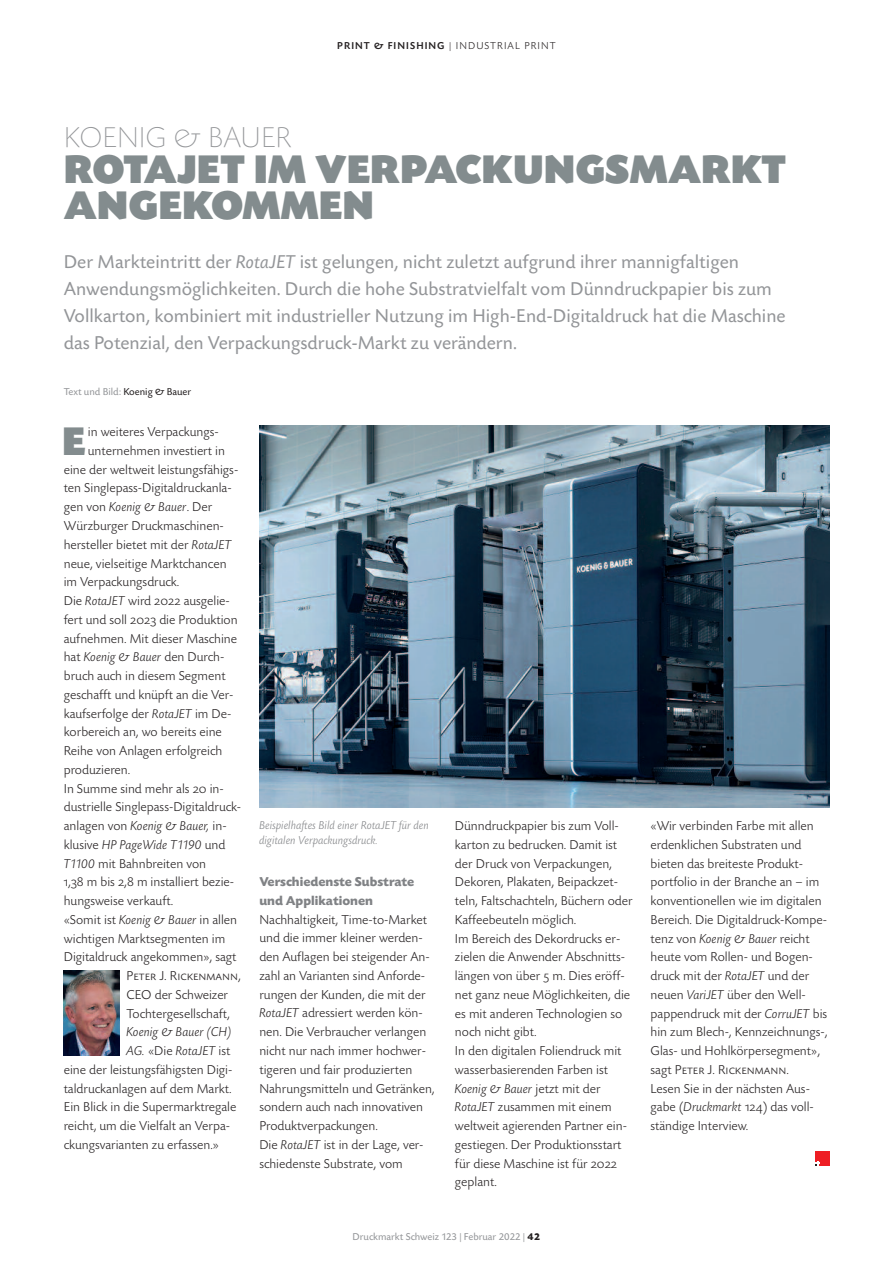
<style>
.page{position:relative;width:893px;height:1263px;background:#fff}
.page>*{position:absolute;margin:0;border:0;box-sizing:border-box;transform-origin:0 0}
.t1{font:42px/36px "Today SB Ultra";color:#838c8e}
.t2{font:300 expanded 30px "Today SB";color:#939598}
.t3{font:19.5px/27px "Today SB";color:#939598}
.t4{font:300 13.5px/18.8px "Today SB";color:#231f20}
.t5{font:italic 300 13.5px "Today SB";color:#231f20}
.t6{font:13.5px "Today SB Caps Lig";color:#231f20}
.t7{font:700 13.5px/18.8px "Today SB";color:#808285}
.t8{font:italic 300 13.5px "Today SB";letter-spacing:-.02em;color:#231f20}
.t9{font:italic 300 12px/15px "Today SB";color:#808285}
.t10{font:10.5px "Today SB";color:#939598}
.t11{font:300 10.5px "Today SB";letter-spacing:.1em;color:#231f20}
.s1{font-weight:500}
.s2{font-style:italic}
.s3{color:#231f20}
.s4{font-style:normal}
.s5{font-family:"Today SB Caps Lig";font-weight:400}
.s6{font-family:"Today SB";font-weight:300}
.s7{font-weight:700;color:#231f20}
</style>
<div class="page">
<img style="left:259px;top:425px;width:570px;height:383px">
<img style="left:64px;top:970px;width:55px;height:85px">
<div style="left:815px;top:1151px;width:14px;height:15px;background:#ee1e24"></div>
<svg style="left:815px;top:1161px;width:5px;height:5px"></svg>
<p class="t11" style="left:337px;top:40px;width:220px"><span class="s1">PRINT &amp; FINISHING</span> | INDUSTRIAL PRINT</p>
<h2 class="t2" style="left:64px;top:119px;width:229px">KOENIG &amp; BAUER</h2>
<h1 class="t1" style="left:64px;top:151px;width:724px">ROTAJET IM VERPACKUNGSMARKT<br>ANGEKOMMEN</h1>
<p class="t3" style="left:64px;top:248px;width:723px">Der Markteintritt der <span class="s2">RotaJET</span> ist gelungen, nicht zuletzt aufgrund ihrer mannigfaltigen Anwendungsmöglichkeiten. Durch die hohe Substratvielfalt vom Dünndruckpapier bis zum Vollkarton, kombiniert mit industrieller Nutzung im High-End-Digitaldruck hat die Maschine das Potenzial, den Verpackungsdruck-Markt zu verändern.</p>
<p class="t10" style="left:64px;top:386px;width:129px">Text und Bild: <span class="s3">Koenig &amp; Bauer</span></p>
<p class="t4" style="left:88px;top:422px;width:132px">in weiteres Verpackungs-</p>
<p class="t4" style="left:88px;top:441px;width:139px">unternehmen investiert in</p>
<p class="t4" style="left:64px;top:460px;width:176px">eine der weltweit leistungsfähigs-</p>
<p class="t4" style="left:64px;top:478px;width:169px">ten Singlepass-Digitaldruckanla-</p>
<p class="t5" style="left:64px;top:499px;width:150px"><span class="s4">gen von</span> Koenig &amp; Bauer<span class="s4">. Der</span></p>
<p class="t4" style="left:64px;top:516px;width:162px">Würzburger Druckmaschinen-</p>
<p class="t4" style="left:64px;top:535px;width:169px">hersteller bietet mit der <span class="s2">RotaJET</span></p>
<p class="t4" style="left:64px;top:553px;width:164px">neue, vielseitige Marktchancen</p>
<p class="t4" style="left:64px;top:572px;width:117px">im Verpackungsdruck.</p>
<p class="t4" style="left:64px;top:591px;width:168px">Die <span class="s2">RotaJET</span> wird <span class="s5">2022</span> ausgelie-</p>
<p class="t4" style="left:64px;top:610px;width:175px">fert und soll <span class="s5">2023</span> die Produktion</p>
<p class="t4" style="left:64px;top:628px;width:175px">aufnehmen. Mit dieser Maschine</p>
<p class="t4" style="left:64px;top:647px;width:162px">hat <span class="s2">Koenig &amp; Bauer</span> den Durch-</p>
<p class="t4" style="left:64px;top:666px;width:163px">bruch auch in diesem Segment</p>
<p class="t4" style="left:64px;top:685px;width:171px">geschafft und knüpft an die Ver-</p>
<p class="t4" style="left:64px;top:703px;width:169px">kaufserfolge der <span class="s2">RotaJET</span> im De-</p>
<p class="t4" style="left:64px;top:722px;width:160px">korbereich an, wo bereits eine</p>
<p class="t4" style="left:64px;top:741px;width:160px">Reihe von Anlagen erfolgreich</p>
<p class="t4" style="left:64px;top:760px;width:68px">produzieren.</p>
<p class="t4" style="left:64px;top:778px;width:162px">In Summe sind mehr als <span class="s5">20</span> in-</p>
<p class="t4" style="left:64px;top:797px;width:179px">dustrielle Singlepass-Digitaldruck-</p>
<p class="t4" style="left:64px;top:816px;width:164px">anlagen von <span class="s2">Koenig &amp; Bauer,</span> in-</p>
<p class="t5" style="left:64px;top:836px;width:163px"><span class="s4">klusive</span> HP PageWide T1190 <span class="s4">und</span></p>
<p class="t4" style="left:64px;top:853px;width:144px"><span class="s2">T1100</span> mit Bahnbreiten von</p>
<p class="t4" style="left:64px;top:872px;width:172px"><span class="s5">1,38</span> m bis <span class="s5">2,8</span> m installiert bezie-</p>
<p class="t4" style="left:64px;top:891px;width:111px">hungsweise verkauft.</p>
<p class="t4" style="left:64px;top:910px;width:175px">«Somit ist <span class="s2">Koenig &amp; Bauer</span> in allen</p>
<p class="t4" style="left:64px;top:928px;width:163px">wichtigen Marktsegmenten im</p>
<p class="t4" style="left:64px;top:947px;width:174px">Digitaldruck angekommen», sagt</p>
<p class="t6" style="left:127px;top:967px;width:116px">Peter J. Rickenmann<span class="s6">,</span></p>
<p class="t4" style="left:127px;top:985px;width:105px">CEO der Schweizer<br>Tochtergesellschaft,</p>
<p class="t5" style="left:127px;top:1024px;width:107px">Koenig &amp; Bauer (CH)</p>
<p class="t8" style="left:127px;top:1042px;width:105px">AG. <span class="s4">«Die</span> RotaJET <span class="s4">ist</span></p>
<p class="t4" style="left:64px;top:1060px;width:170px">eine der leistungsfähigsten Digi-</p>
<p class="t4" style="left:64px;top:1078px;width:169px">taldruckanlagen auf dem Markt.</p>
<p class="t4" style="left:64px;top:1097px;width:174px">Ein Blick in die Supermarktregale</p>
<p class="t4" style="left:64px;top:1116px;width:168px">reicht, um die Vielfalt an Verpa-</p>
<p class="t4" style="left:64px;top:1135px;width:157px">ckungsvarianten zu erfassen.»</p>
<h1 class="t1" style="left:62px;top:422px;width:25px">E</h1>
<p class="t9" style="left:259px;top:817px;width:171px">Beispielhaftes Bild einer RotaJET für den digitalen Verpackungsdruck.</p>
<p class="t7" style="left:259px;top:872px;width:156px">Verschiedenste Substrate und Applikationen</p>
<p class="t4" style="left:259px;top:910px;width:177px">Nachhaltigkeit, Time-to-Market und die immer kleiner werden&shy;den Auflagen bei steigender An&shy;zahl an Varianten sind Anforde&shy;rungen der Kunden, die mit der<br><span class="s2">RotaJET</span> adressiert werden kön&shy;nen. Die Verbraucher verlangen nicht nur nach immer hochwer&shy;tigeren und fair produzierten<br>Nahrungsmitteln und Getränken, sondern auch nach innovativen<br>Produktverpackungen.<br>Die <span class="s2">RotaJET</span> ist in der Lage, ver&shy;schiedenste Substrate, vom</p>
<p class="t4" style="left:455px;top:816px;width:179px">Dünndruckpapier bis zum Voll&shy;karton zu bedrucken. Damit ist der Druck von Verpackungen,<br>Dekoren, Plakaten, Beipackzet&shy;teln, Faltschachteln, Büchern oder<br>Kaffeebeuteln möglich.<br>Im Bereich des Dekordrucks er&shy;zielen die Anwender Abschnitts&shy;längen von über <span class="s5">5</span> m. Dies eröff&shy;net ganz neue Möglichkeiten, die es mit anderen Technologien so noch nicht gibt.<br>In den digitalen Foliendruck mit wasserbasierenden Farben ist<br><span class="s2">Koenig &amp; Bauer</span> jetzt mit der<br><span class="s2">RotaJET</span> zusammen mit einem weltweit agierenden Partner ein&shy;gestiegen. Der Produktionsstart für diese Maschine ist für <span class="s5">2022 </span>geplant.</p>
<p class="t4" style="left:651px;top:816px;width:178px">«Wir verbinden Farbe mit allen erdenklichen Substraten und bieten das breiteste Produkt&shy;portfolio in der Branche an – im konventionellen wie im digitalen<br>Bereich. Die Digitaldruck-Kompe&shy;tenz von <span class="s2">Koenig &amp; Bauer</span> reicht heute vom Rollen- und Bogen&shy;druck mit der <span class="s2">RotaJET</span> und der neuen <span class="s2">VariJET</span> über den Well&shy;pappendruck mit der <span class="s2">CorruJET</span> bis hin zum Blech-, Kennzeichnungs-,<br>Glas- und Hohlkörpersegment»,</p>
<p class="t6" style="left:651px;top:1061px;width:140px"><span class="s6">sagt</span> Peter J. Rickenmann<span class="s6">.</span></p>
<p class="t4" style="left:651px;top:1078px;width:165px">Lesen Sie in der nächsten Aus&shy;gabe (<span class="s2">Druckmarkt</span> <span class="s5">124</span>) das voll&shy;ständige Interview.</p>
<p class="t10" style="left:353px;top:1230px;width:189px">Druckmarkt Schweiz 123 | Februar 2022 | <span class="s7">42</span></p>
</div>
